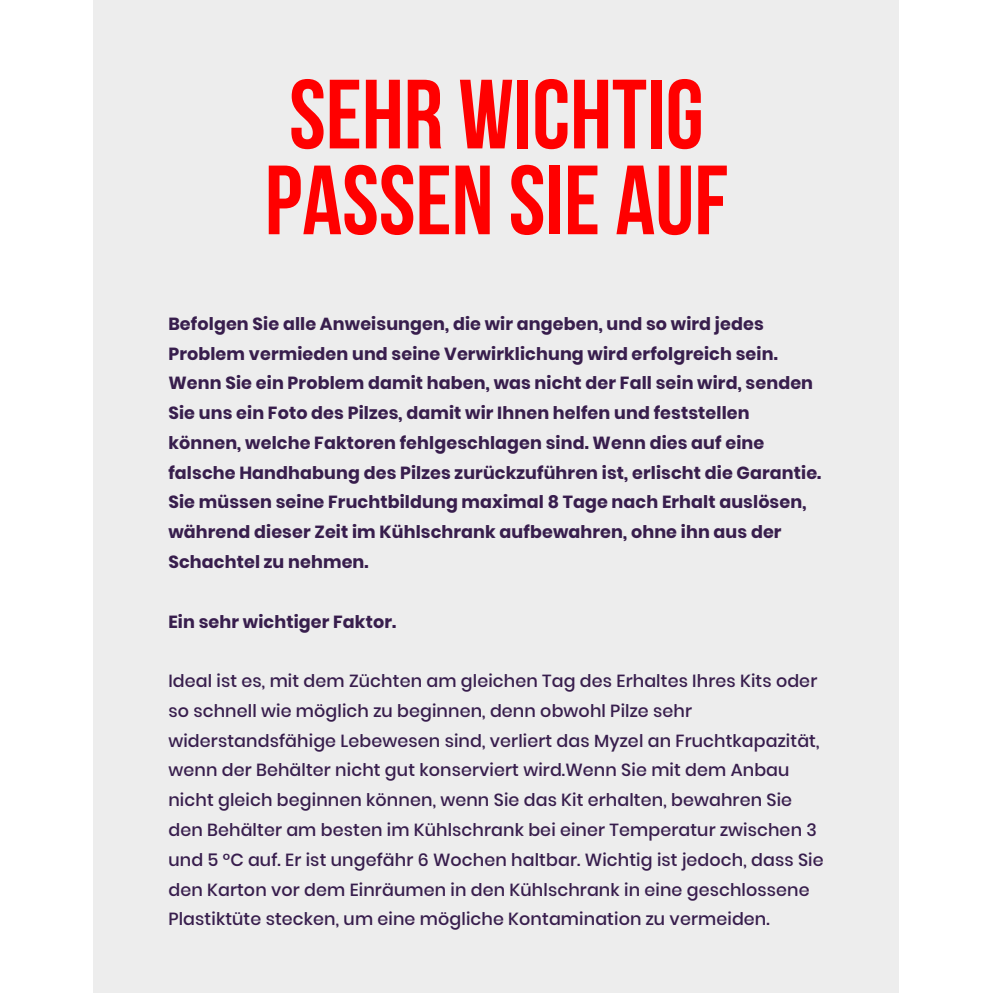
<style>
.page{position:relative;width:993px;height:993px;background:#fff}
.page>*{position:absolute;margin:0;border:0;box-sizing:border-box;transform-origin:0 0}
.t1{font:700 98px/85.8px "Bebas Neue";color:#f00}
.t2{font:500 17.5px/29.8px "Poppins";letter-spacing:.005em;color:#381e4d}
.t3{font:700 17.5px/29.8px "Poppins";letter-spacing:.005em;color:#381e4d}
</style>
<div class="page">
<div style="left:94px;top:0;width:804px;height:992px;background:#ededed"></div>
<h1 class="t1" style="left:265px;top:70px;width:464px">SEHR WICHTIG<br>PASSEN SIE AUF</h1>
<p class="t3" style="left:168px;top:309px;width:654px">Befolgen Sie alle Anweisungen, die wir angeben, und so wird jedes Problem vermieden und seine Verwirklichung wird erfolgreich sein.<br>Wenn Sie ein Problem damit haben, was nicht der Fall sein wird, senden Sie uns ein Foto des Pilzes, damit wir Ihnen helfen und feststellen können, welche Faktoren fehlgeschlagen sind. Wenn dies auf eine falsche Handhabung des Pilzes zurückzuführen ist, erlischt die Garantie.<br>Sie müssen seine Fruchtbildung maximal 8 Tage nach Erhalt auslösen, während dieser Zeit im Kühlschrank aufbewahren, ohne ihn aus der Schachtel zu nehmen.</p>
<p class="t3" style="left:168px;top:606px;width:229px">Ein sehr wichtiger Faktor.</p>
<p class="t2" style="left:168px;top:666px;width:656px">Ideal ist es, mit dem Züchten am gleichen Tag des Erhaltes Ihres Kits oder so schnell wie möglich zu beginnen, denn obwohl Pilze sehr widerstandsfähige Lebewesen sind, verliert das Myzel an Fruchtkapazität, wenn der Behälter nicht gut konserviert wird.Wenn Sie mit dem Anbau nicht gleich beginnen können, wenn Sie das Kit erhalten, bewahren Sie den Behälter am besten im Kühlschrank bei einer Temperatur zwischen 3 und 5 °C auf. Er ist ungefähr 6 Wochen haltbar. Wichtig ist jedoch, dass Sie den Karton vor dem Einräumen in den Kühlschrank in eine geschlossene Plastiktüte stecken, um eine mögliche Kontamination zu vermeiden.</p>
</div>
